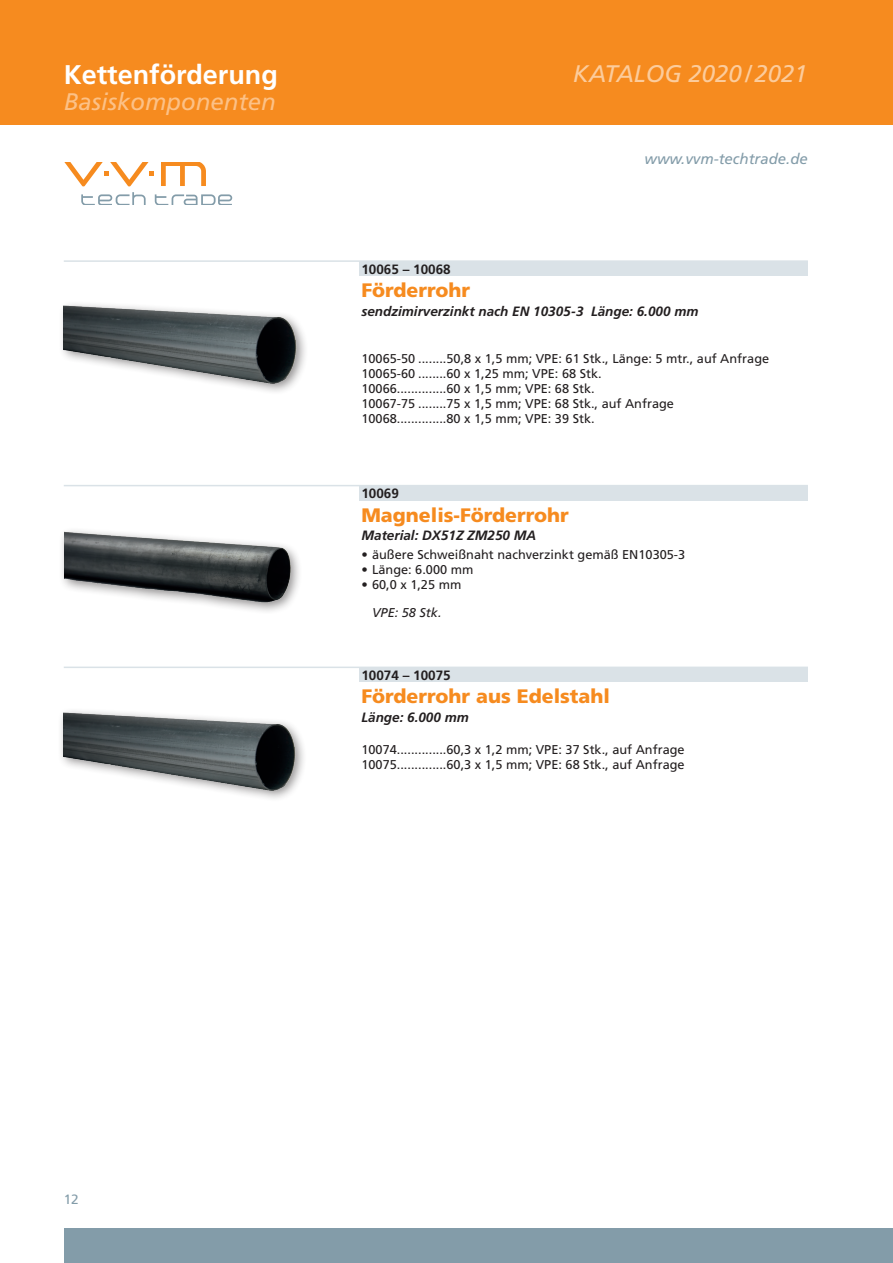
<style>
.page{position:relative;width:893px;height:1263px;background:#fff}
.page>*{position:absolute;margin:0;border:0;box-sizing:border-box;transform-origin:0 0}
.t1{font:700 27px "Frutiger LT Std";color:#fff}
.t2{font:italic 24px "Frutiger LT Std";color:#fcc187}
.t3{font:italic 24px "Frutiger LT Std";color:#fccc9c}
.Produktname{font:900 19.5px "Frutiger LT Std";color:#f68b1f}
.t4{font:italic 15px "Frutiger LT Std";color:#839ca9}
.Produkt-Unterzeile_f{font:italic 700 13.5px "Frutiger LT Std";color:#231f20}
.Artikelnummer{font:700 13.5px "Frutiger LT Std";color:#231f20}
.t5{font:13.5px "Frutiger LT Std";color:#839ca9}
.Art_-Nr__als_einfach{font:12.75px/15px "Frutiger LT Std";color:#231f20}
.VPE{font:italic 12.75px "Frutiger LT Std";color:#231f20}
</style>
<div class="page">
<div style="left:0;top:0;width:893px;height:125px;background:#f68b1f"></div>
<svg style="left:81px;top:192px;width:151px;height:13px"></svg>
<svg style="left:161px;top:162px;width:45px;height:24px"></svg>
<svg style="left:64px;top:162px;width:90px;height:24px"></svg>
<div style="left:64px;top:1227px;width:829px;height:36px;background:#839ca9"></div>
<div style="left:359px;top:261px;width:449px;height:15px;background:#dae2e7"></div>
<hr style="left:64px;top:260px;width:744px;height:2px;background:#dae2e7">
<div style="left:359px;top:486px;width:449px;height:14px;background:#dae2e7"></div>
<hr style="left:64px;top:485px;width:744px;height:1px;background:#dae2e7">
<div style="left:359px;top:668px;width:449px;height:14px;background:#dae2e7"></div>
<hr style="left:64px;top:667px;width:744px;height:1px;background:#dae2e7">
<div style="left:58px;top:300px;width:250px;height:96px;background:#231f20;opacity:.5"></div>
<img style="left:64px;top:305px;width:232px;height:78px">
<div style="left:58px;top:527px;width:245px;height:88px;background:#231f20;opacity:.5"></div>
<img style="left:64px;top:532px;width:231px;height:70px">
<div style="left:58px;top:707px;width:250px;height:96px;background:#231f20;opacity:.5"></div>
<img style="left:64px;top:712px;width:232px;height:78px">
<h1 class="t1" style="left:64px;top:59px;width:216px">Kettenförderung</h1>
<h2 class="t2" style="left:64px;top:87px;width:214px">Basiskomponenten</h2>
<h2 class="t3" style="left:573px;top:59px;width:237px">KATALOG 2020/2021</h2>
<p class="t4" style="left:645px;top:150px;width:165px">www.vvm-techtrade.de</p>
<p class="Artikelnummer" style="left:361px;top:261px;width:91px">10065 – 10068</p>
<p class="Produktname" style="left:361px;top:279px;width:110px">Förderrohr</p>
<p class="Produkt-Unterzeile_f" style="left:361px;top:303px;width:338px">sendzimirverzinkt nach EN 10305-3 Länge: 6.000 mm</p>
<p class="Art_-Nr__als_einfach" style="left:361px;top:351px;width:409px">10065-50 ........50,8 x 1,5 mm; VPE: 61 Stk., Länge: 5 mtr., auf Anfrage 10065-60 ........60 x 1,25 mm; VPE: 68 Stk.<br>10066..............60 x 1,5 mm; VPE: 68 Stk.<br>10067-75 ........75 x 1,5 mm; VPE: 68 Stk., auf Anfrage 10068..............80 x 1,5 mm; VPE: 39 Stk.</p>
<p class="Artikelnummer" style="left:361px;top:486px;width:39px">10069</p>
<p class="Produktname" style="left:361px;top:503px;width:209px">Magnelis-Förderrohr</p>
<p class="Produkt-Unterzeile_f" style="left:361px;top:527px;width:176px">Material: DX51Z ZM250 MA</p>
<p class="Art_-Nr__als_einfach" style="left:361px;top:547px;width:325px">• äußere Schweißnaht nachverzinkt gemäß EN10305-3</p>
<p class="Art_-Nr__als_einfach" style="left:361px;top:562px;width:113px">• Länge: 6.000 mm</p>
<p class="Art_-Nr__als_einfach" style="left:361px;top:577px;width:101px">• 60,0 x 1,25 mm</p>
<p class="VPE" style="left:372px;top:605px;width:71px">VPE: 58 Stk.</p>
<p class="Artikelnummer" style="left:361px;top:667px;width:91px">10074 – 10075</p>
<p class="Produktname" style="left:361px;top:685px;width:250px">Förderrohr aus Edelstahl</p>
<p class="Produkt-Unterzeile_f" style="left:361px;top:709px;width:109px">Länge: 6.000 mm</p>
<p class="Art_-Nr__als_einfach" style="left:361px;top:742px;width:325px">10074..............60,3 x 1,2 mm; VPE: 37 Stk., auf Anfrage<br>10075..............60,3 x 1,5 mm; VPE: 68 Stk., auf Anfrage</p>
<p class="t5" style="left:64px;top:1191px;width:17px">12</p>
</div>
